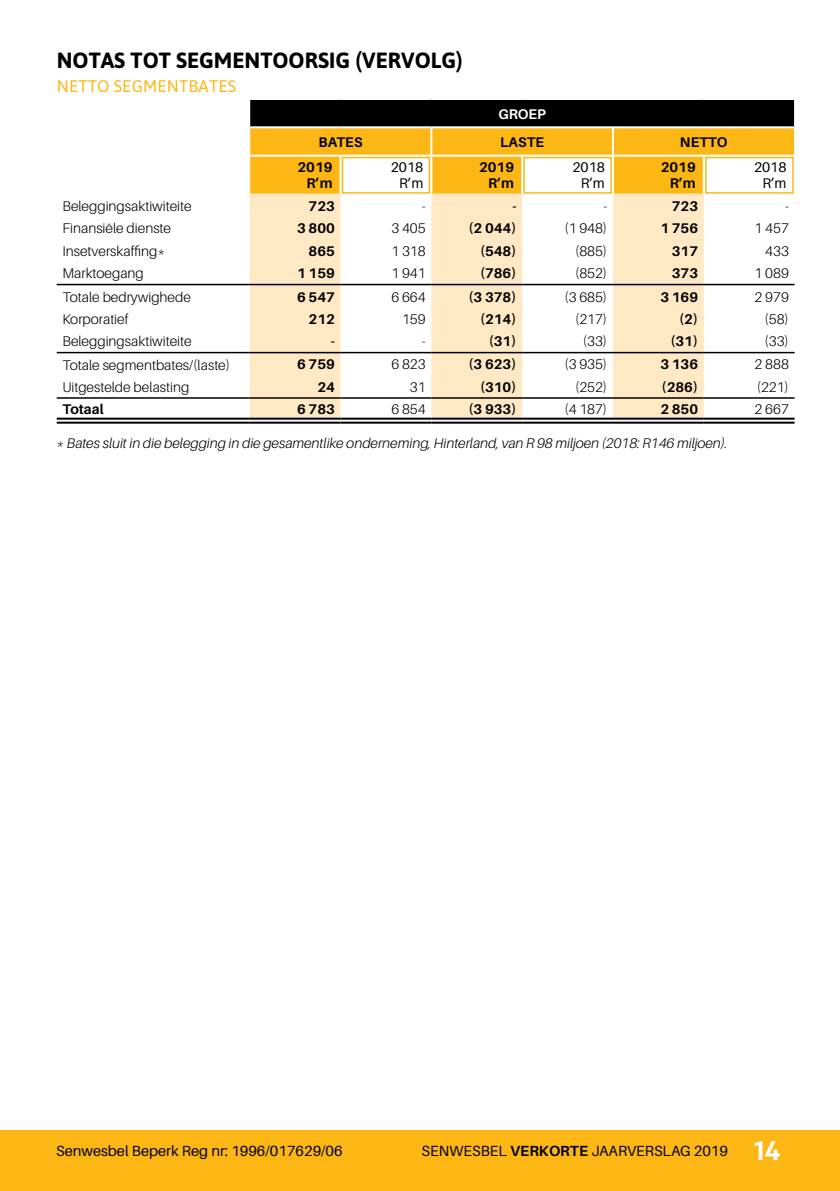
<style>
.page{position:relative;width:840px;height:1191px;background:#fff}
.page>*{position:absolute;margin:0;border:0;box-sizing:border-box;transform-origin:0 0}
.t1{font:700 22px "Asap";color:#000}
.t2{font:16.8px "Asap";letter-spacing:.01em;color:#fdb714}
.t3{font:14.6px "Aileron";color:#000}
.t4{font:300 14px "Aileron";color:#000}
.t5{font:700 14px "Aileron";color:#000}
.t6{font:italic 300 14px "Aileron";color:#000}
.t7{font:14px "Aileron";color:#000}
.t8{font:700 14px "Aileron";color:#fff}
.s1{font-weight:700}
.s2{font-family:"Bw Mitga";font-weight:700;font-size:25.2px;color:#fff}
</style>
<div class="page">
<div style="left:0;top:1130px;width:839px;height:61px;background:#fdb714"></div>
<svg style="left:249px;top:194px;width:454px;height:224px;fill:#ffe9c4"></svg>
<svg style="left:57px;top:421px;width:192px;height:1px"></svg>
<svg style="left:249px;top:421px;width:91px;height:1px"></svg>
<svg style="left:340px;top:421px;width:91px;height:1px"></svg>
<svg style="left:431px;top:421px;width:91px;height:1px"></svg>
<svg style="left:522px;top:421px;width:90px;height:1px"></svg>
<svg style="left:612px;top:421px;width:91px;height:1px"></svg>
<svg style="left:703px;top:421px;width:91px;height:1px"></svg>
<svg style="left:249px;top:100px;width:545px;height:94px"></svg>
<hr style="left:249px;top:156px;width:1px;height:38px;background:#fff">
<hr style="left:793px;top:156px;width:1px;height:38px;background:#fff">
<hr style="left:250px;top:126px;width:90px;height:2px;background:#fff">
<hr style="left:340px;top:126px;width:91px;height:2px;background:#fff">
<hr style="left:431px;top:126px;width:91px;height:2px;background:#fff">
<hr style="left:430px;top:128px;width:2px;height:27px;background:#fff">
<hr style="left:522px;top:126px;width:90px;height:2px;background:#fff">
<hr style="left:612px;top:126px;width:91px;height:2px;background:#fff">
<hr style="left:611px;top:128px;width:2px;height:27px;background:#fff">
<hr style="left:703px;top:126px;width:90px;height:2px;background:#fff">
<hr style="left:250px;top:155px;width:90px;height:2px;background:#fff">
<hr style="left:340px;top:155px;width:91px;height:2px;background:#fff">
<hr style="left:339px;top:157px;width:2px;height:37px;background:#fff">
<hr style="left:431px;top:155px;width:91px;height:2px;background:#fff">
<hr style="left:430px;top:157px;width:2px;height:37px;background:#fff">
<hr style="left:522px;top:155px;width:90px;height:2px;background:#fff">
<hr style="left:521px;top:157px;width:2px;height:37px;background:#fff">
<hr style="left:612px;top:155px;width:91px;height:2px;background:#fff">
<hr style="left:611px;top:157px;width:2px;height:37px;background:#fff">
<hr style="left:703px;top:155px;width:90px;height:2px;background:#fff">
<hr style="left:702px;top:157px;width:2px;height:37px;background:#fff">
<hr style="left:57px;top:284px;width:192px;height:1px;background:#000">
<hr style="left:249px;top:284px;width:91px;height:1px;background:#000">
<hr style="left:340px;top:284px;width:91px;height:1px;background:#000">
<hr style="left:431px;top:284px;width:91px;height:1px;background:#000">
<hr style="left:522px;top:284px;width:90px;height:1px;background:#000">
<hr style="left:612px;top:284px;width:91px;height:1px;background:#000">
<hr style="left:703px;top:284px;width:91px;height:1px;background:#000">
<hr style="left:57px;top:352px;width:192px;height:1px;background:#000">
<hr style="left:249px;top:352px;width:91px;height:1px;background:#000">
<hr style="left:340px;top:352px;width:91px;height:1px;background:#000">
<hr style="left:431px;top:352px;width:91px;height:1px;background:#000">
<hr style="left:522px;top:352px;width:90px;height:1px;background:#000">
<hr style="left:612px;top:352px;width:91px;height:1px;background:#000">
<hr style="left:703px;top:352px;width:91px;height:1px;background:#000">
<hr style="left:57px;top:397px;width:192px;height:2px;background:#000">
<hr style="left:249px;top:397px;width:91px;height:2px;background:#000">
<hr style="left:340px;top:397px;width:91px;height:2px;background:#000">
<hr style="left:431px;top:397px;width:91px;height:2px;background:#000">
<hr style="left:522px;top:397px;width:90px;height:2px;background:#000">
<hr style="left:612px;top:397px;width:91px;height:2px;background:#000">
<hr style="left:703px;top:397px;width:91px;height:2px;background:#000">
<hr style="left:57px;top:418px;width:192px;height:2px;background:#000">
<hr style="left:57px;top:422px;width:192px;height:2px;background:#000">
<hr style="left:249px;top:418px;width:91px;height:2px;background:#000">
<hr style="left:249px;top:422px;width:91px;height:2px;background:#000">
<hr style="left:340px;top:418px;width:91px;height:2px;background:#000">
<hr style="left:340px;top:422px;width:91px;height:2px;background:#000">
<hr style="left:431px;top:418px;width:91px;height:2px;background:#000">
<hr style="left:431px;top:422px;width:91px;height:2px;background:#000">
<hr style="left:522px;top:418px;width:90px;height:2px;background:#000">
<hr style="left:522px;top:422px;width:90px;height:2px;background:#000">
<hr style="left:612px;top:418px;width:91px;height:2px;background:#000">
<hr style="left:612px;top:422px;width:91px;height:2px;background:#000">
<hr style="left:703px;top:418px;width:91px;height:2px;background:#000">
<hr style="left:703px;top:422px;width:91px;height:2px;background:#000">
<div style="left:341px;top:157px;width:89px;height:37px;border:2px solid #fdb714"></div>
<div style="left:523px;top:157px;width:88px;height:37px;border:2px solid #fdb714"></div>
<div style="left:704px;top:157px;width:89px;height:37px;border:2px solid #fdb714"></div>
<p class="t1" style="left:57px;top:45px;width:407px">NOTAS TOT SEGMENTOORSIG (VERVOLG)</p>
<p class="t2" style="left:57px;top:75px;width:181px">NETTO SEGMENTBATES</p>
<p class="t8" style="left:498px;top:106px;width:49px">GROEP</p>
<p class="t5" style="left:318px;top:134px;width:46px">BATES</p>
<p class="t5" style="left:499px;top:134px;width:46px">LASTE</p>
<p class="t5" style="left:679px;top:134px;width:49px">NETTO</p>
<p class="t5" style="left:297px;top:159px;width:36px">2019</p>
<p class="t5" style="left:306px;top:175px;width:28px">R’m</p>
<p class="t5" style="left:479px;top:159px;width:37px">2019</p>
<p class="t5" style="left:488px;top:175px;width:28px">R’m</p>
<p class="t5" style="left:660px;top:159px;width:36px">2019</p>
<p class="t5" style="left:669px;top:175px;width:28px">R’m</p>
<p class="t7" style="left:390px;top:160px;width:34px">2018</p>
<p class="t7" style="left:399px;top:176px;width:26px">R’m</p>
<p class="t7" style="left:572px;top:160px;width:34px">2018</p>
<p class="t7" style="left:580px;top:176px;width:26px">R’m</p>
<p class="t7" style="left:753px;top:160px;width:34px">2018</p>
<p class="t7" style="left:762px;top:176px;width:26px">R’m</p>
<p class="t4" style="left:62px;top:198px;width:131px">Beleggingsaktiwiteite</p>
<p class="t5" style="left:308px;top:198px;width:28px">723</p>
<p class="t4" style="left:421px;top:198px;width:5px">-</p>
<p class="t5" style="left:512px;top:198px;width:6px">-</p>
<p class="t4" style="left:603px;top:198px;width:5px">-</p>
<p class="t5" style="left:671px;top:198px;width:28px">723</p>
<p class="t4" style="left:784px;top:198px;width:5px">-</p>
<p class="t4" style="left:62px;top:221px;width:110px">Finansiële dienste</p>
<p class="t5" style="left:297px;top:220px;width:39px">3 800</p>
<p class="t4" style="left:391px;top:221px;width:36px">3 405</p>
<p class="t5" style="left:468px;top:220px;width:49px">(2 044)</p>
<p class="t4" style="left:564px;top:221px;width:44px">(1 948)</p>
<p class="t5" style="left:660px;top:220px;width:39px">1 756</p>
<p class="t4" style="left:754px;top:221px;width:36px">1 457</p>
<p class="t4" style="left:62px;top:243px;width:104px">Insetverskaffing*</p>
<p class="t5" style="left:308px;top:243px;width:28px">865</p>
<p class="t4" style="left:391px;top:243px;width:36px">1 318</p>
<p class="t5" style="left:480px;top:243px;width:38px">(548)</p>
<p class="t4" style="left:574px;top:243px;width:34px">(885)</p>
<p class="t5" style="left:671px;top:243px;width:28px">317</p>
<p class="t4" style="left:764px;top:243px;width:25px">433</p>
<p class="t4" style="left:62px;top:266px;width:83px">Marktoegang</p>
<p class="t5" style="left:297px;top:265px;width:39px">1 159</p>
<p class="t4" style="left:391px;top:266px;width:36px">1 941</p>
<p class="t5" style="left:480px;top:265px;width:38px">(786)</p>
<p class="t4" style="left:574px;top:266px;width:34px">(852)</p>
<p class="t5" style="left:671px;top:265px;width:28px">373</p>
<p class="t4" style="left:754px;top:266px;width:36px">1 089</p>
<p class="t4" style="left:62px;top:289px;width:130px">Totale bedrywighede</p>
<p class="t5" style="left:297px;top:289px;width:39px">6 547</p>
<p class="t4" style="left:391px;top:289px;width:36px">6 664</p>
<p class="t5" style="left:468px;top:289px;width:49px">(3 378)</p>
<p class="t4" style="left:564px;top:289px;width:44px">(3 685)</p>
<p class="t5" style="left:660px;top:289px;width:39px">3 169</p>
<p class="t4" style="left:754px;top:289px;width:36px">2 979</p>
<p class="t4" style="left:62px;top:311px;width:68px">Korporatief</p>
<p class="t5" style="left:308px;top:311px;width:28px">212</p>
<p class="t4" style="left:402px;top:311px;width:25px">159</p>
<p class="t5" style="left:480px;top:311px;width:38px">(214)</p>
<p class="t4" style="left:574px;top:311px;width:34px">(217)</p>
<p class="t5" style="left:678px;top:311px;width:20px">(2)</p>
<p class="t4" style="left:764px;top:311px;width:26px">(58)</p>
<p class="t4" style="left:62px;top:334px;width:131px">Beleggingsaktiwiteite</p>
<p class="t5" style="left:330px;top:333px;width:6px">-</p>
<p class="t4" style="left:421px;top:334px;width:5px">-</p>
<p class="t5" style="left:488px;top:333px;width:29px">(31)</p>
<p class="t4" style="left:582px;top:334px;width:26px">(33)</p>
<p class="t5" style="left:670px;top:333px;width:29px">(31)</p>
<p class="t4" style="left:764px;top:334px;width:26px">(33)</p>
<p class="t4" style="left:62px;top:357px;width:169px">Totale segmentbates/(laste)</p>
<p class="t5" style="left:297px;top:357px;width:39px">6 759</p>
<p class="t4" style="left:391px;top:357px;width:36px">6 823</p>
<p class="t5" style="left:468px;top:357px;width:49px">(3 623)</p>
<p class="t4" style="left:564px;top:357px;width:44px">(3 935)</p>
<p class="t5" style="left:660px;top:357px;width:39px">3 136</p>
<p class="t4" style="left:754px;top:357px;width:36px">2 888</p>
<p class="t4" style="left:62px;top:379px;width:128px">Uitgestelde belasting</p>
<p class="t5" style="left:317px;top:379px;width:19px">24</p>
<p class="t4" style="left:409px;top:379px;width:17px">31</p>
<p class="t5" style="left:480px;top:379px;width:38px">(310)</p>
<p class="t4" style="left:574px;top:379px;width:34px">(252)</p>
<p class="t5" style="left:661px;top:379px;width:38px">(286)</p>
<p class="t4" style="left:756px;top:379px;width:34px">(221)</p>
<p class="t5" style="left:62px;top:401px;width:43px">Totaal</p>
<p class="t5" style="left:297px;top:401px;width:39px">6 783</p>
<p class="t4" style="left:391px;top:401px;width:36px">6 854</p>
<p class="t5" style="left:468px;top:401px;width:49px">(3 933)</p>
<p class="t4" style="left:564px;top:401px;width:44px">(4 187)</p>
<p class="t5" style="left:660px;top:401px;width:39px">2 850</p>
<p class="t4" style="left:754px;top:401px;width:36px">2 667</p>
<p class="t6" style="left:57px;top:435px;width:672px">* Bates sluit in die belegging in die gesamentlike onderneming, Hinterland, van R 98 miljoen (2018: R146 miljoen).</p>
<p class="t3" style="left:56px;top:1142px;width:288px">Senwesbel Beperk Reg nr: 1996/017629/06</p>
<p class="t3" style="left:421px;top:1142px;width:360px">SENWESBEL <span class="s1">VERKORTE</span> JAARVERSLAG 2019 <span class="s2">14</span></p>
</div>
